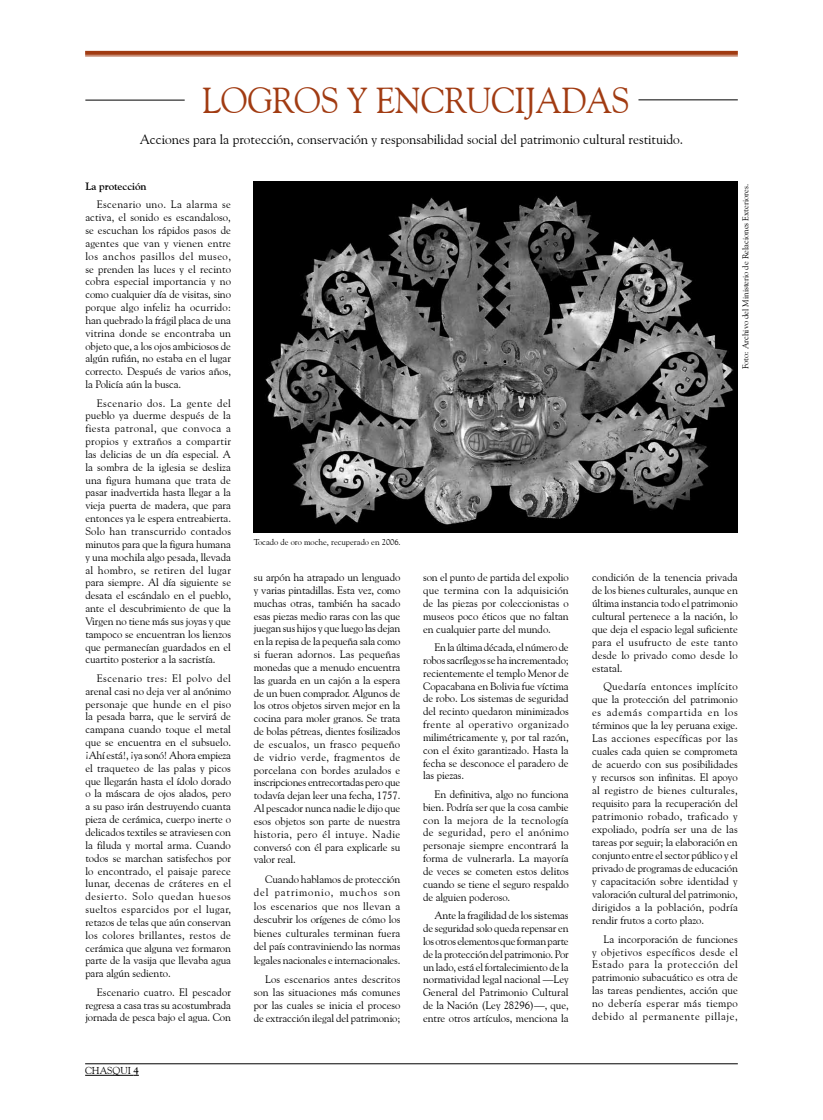
<style>
.page{position:relative;width:823px;height:1120px;background:#fff}
.page>*{position:absolute;margin:0;border:0;box-sizing:border-box;transform-origin:0 0}
.t1{font:36px "Goudy Old Style BT";letter-spacing:-.01em;color:#a13b12;scale:.96 1}
.t2{font:13.5px "Goudy Old Style BT";color:#000}
.t3{font:10.8px/12.8px "Goudy Old Style BT";letter-spacing:-.005em;color:#000;text-align:justify}
.t4{font:700 10.8px "Goudy Old Style BT";letter-spacing:-.005em;color:#000}
.t5{font:10px "Goudy Old Style BT";color:#000}
.t6{font:8.5px "Goudy Old Style BT";color:#000}
.s1{font-weight:700}
</style>
<div class="page">
<hr style="left:85px;top:1063px;width:652px;height:1px;background:#000">
<hr style="left:85px;top:1075px;width:48px;height:1px;background:#000">
<hr style="left:85px;top:55px;width:652px;height:1px;background:#a13b12">
<svg style="left:85px;top:51px;width:652px;height:4px;fill:#a13b12"></svg>
<hr style="left:638px;top:99px;width:99px;height:1px;background:#000">
<hr style="left:85px;top:100px;width:99px;height:1px;background:#000">
<img style="left:254px;top:182px;width:483px;height:350px">
<h1 class="t1" style="left:201px;top:78px;width:447px">LOGROS Y ENCRUCIJADAS</h1>
<p class="t2" style="left:140px;top:131px;width:544px">Acciones para la protección, conservación y responsabilidad social del patrimonio cultural restituido.</p>
<p class="t4" style="left:85px;top:179px;width:63px">La protección</p>
<p class="t3" style="left:85px;top:198px;width:147px;text-indent:11px">Escenario uno. La alarma se activa, el sonido es escandaloso, se escuchan los rápidos pasos de agentes que van y vienen entre los anchos pasillos del museo, se prenden las luces y el recinto cobra especial importancia y no como cualquier día de visitas, sino porque algo infeliz ha ocurrido: han quebrado la frágil placa de una vitrina donde se encontraba un objeto que, a los ojos ambiciosos de algún rufián, no estaba en el lugar correcto. Después de varios años, la Policía aún la busca.</p>
<p class="t3" style="left:85px;top:396px;width:147px;text-indent:11px">Escenario dos. La gente del pueblo ya duerme después de la fiesta patronal, que convoca a propios y extraños a compartir las delicias de un día especial. A la sombra de la iglesia se desliza una figura humana que trata de pasar inadvertida hasta llegar a la vieja puerta de madera, que para entonces ya le espera entreabierta.<br>Solo han transcurrido contados minutos para que la figura humana y una mochila algo pesada, llevada al hombro, se retiren del lugar para siempre. Al día siguiente se desata el escándalo en el pueblo, ante el descubrimiento de que la Virgen no tiene más sus joyas y que tampoco se encuentran los lienzos que permanecían guardados en el cuartito posterior a la sacristía.</p>
<p class="t3" style="left:85px;top:671px;width:147px;text-indent:11px">Escenario tres: El polvo del arenal casi no deja ver al anónimo personaje que hunde en el piso la pesada barra, que le servirá de campana cuando toque el metal que se encuentra en el subsuelo. ¡Ahí está!, ¡ya sonó! Ahora empieza el traqueteo de las palas y picos que llegarán hasta el ídolo dorado o la máscara de ojos alados, pero a su paso irán destruyendo cuanta pieza de cerámica, cuerpo inerte o delicados textiles se atraviesen con la filuda y mortal arma. Cuando todos se marchan satisfechos por lo encontrado, el paisaje parece lunar, decenas de cráteres en el desierto. Solo quedan huesos sueltos esparcidos por el lugar, retazos de telas que aún conservan los colores brillantes, restos de cerámica que alguna vez formaron parte de la vasija que llevaba agua para algún sediento.</p>
<p class="t3" style="left:85px;top:985px;width:147px;text-indent:11px">Escenario cuatro. El pescador regresa a casa tras su acostumbrada jornada de pesca bajo el agua. Con</p>
<p class="t5" style="left:85px;top:1064px;width:55px">CHASQUI <span class="s1">4</span></p>
<p class="t6" style="left:253px;top:536px;width:148px">Tocado de oro moche, recuperado en 2006.</p>
<p class="t3" style="left:253px;top:571px;width:148px">su arpón ha atrapado un lenguado y varias pintadillas. Esta vez, como muchas otras, también ha sacado esas piezas medio raras con las que juegan sus hijos y que luego las dejan en la repisa de la pequeña sala como si fueran adornos. Las pequeñas monedas que a menudo encuentra las guarda en un cajón a la espera de un buen comprador. Algunos de los otros objetos sirven mejor en la cocina para moler granos. Se trata de bolas pétreas, dientes fosilizados de escualos, un frasco pequeño de vidrio verde, fragmentos de porcelana con bordes azulados e inscripciones entrecortadas pero que todavía dejan leer una fecha, 1757.<br>Al pescador nunca nadie le dijo que esos objetos son parte de nuestra historia, pero él intuye. Nadie conversó con él para explicarle su valor real.</p>
<p class="t3" style="left:253px;top:872px;width:148px;line-height:13.5px;text-indent:11px">Cuando hablamos de protección del patrimonio, muchos son los escenarios que nos llevan a descubrir los orígenes de cómo los bienes culturales terminan fuera del país contraviniendo las normas legales nacionales e internacionales.</p>
<p class="t3" style="left:253px;top:972px;width:148px;text-indent:11px">Los escenarios antes descritos son las situaciones más comunes por las cuales se inicia el proceso de extracción ilegal del patrimonio;</p>
<p class="t3" style="left:423px;top:570px;width:147px">son el punto de partida del expolio que termina con la adquisición de las piezas por coleccionistas o museos poco éticos que no faltan en cualquier parte del mundo.</p>
<p class="t3" style="left:423px;top:641px;width:147px;text-indent:11px">En la última década, el número de robos sacrílegos se ha incrementado; recientemente el templo Menor de Copacabana en Bolivia fue víctima de robo. Los sistemas de seguridad del recinto quedaron minimizados frente al operativo organizado milimétricamente y, por tal razón, con el éxito garantizado. Hasta la fecha se desconoce el paradero de las piezas.</p>
<p class="t3" style="left:423px;top:787px;width:147px;text-indent:11px">En definitiva, algo no funciona bien. Podría ser que la cosa cambie con la mejora de la tecnología de seguridad, pero el anónimo personaje siempre encontrará la forma de vulnerarla. La mayoría de veces se cometen estos delitos cuando se tiene el seguro respaldo de alguien poderoso.</p>
<p class="t3" style="left:423px;top:909px;width:147px;text-indent:11px">Ante la fragilidad de los sistemas de seguridad solo queda repensar en los otros elementos que forman parte de la protección del patrimonio. Por un lado, está el fortalecimiento de la normatividad legal nacional —Ley General del Patrimonio Cultural de la Nación (Ley 28296)—, que, entre otros artículos, menciona la</p>
<p class="t6" style="left:740px;top:369px;width:186px;rotate:-90deg">Foto: Archivo del Ministerio de Relaciones Exteriores.</p>
<p class="t3" style="left:591px;top:570px;width:147px">condición de la tenencia privada de los bienes culturales, aunque en última instancia todo el patrimonio cultural pertenece a la nación, lo que deja el espacio legal suficiente para el usufructo de este tanto desde lo privado como desde lo estatal.</p>
<p class="t3" style="left:591px;top:680px;width:147px;text-indent:11px">Quedaría entonces implícito que la protección del patrimonio es además compartida en los términos que la ley peruana exige.<br>Las acciones específicas por las cuales cada quien se comprometa de acuerdo con sus posibilidades y recursos son infinitas. El apoyo al registro de bienes culturales, requisito para la recuperación del patrimonio robado, traficado y expoliado, podría ser una de las tareas por seguir; la elaboración en conjunto entre el sector público y el privado de programas de educación y capacitación sobre identidad y valoración cultural del patrimonio, dirigidos a la población, podría rendir frutos a corto plazo.</p>
<p class="t3" style="left:591px;top:932px;width:147px;text-indent:11px">La incorporación de funciones y objetivos específicos desde el Estado para la protección del patrimonio subacuático es otra de las tareas pendientes, acción que no debería esperar más tiempo debido al permanente pillaje,</p>
</div>
